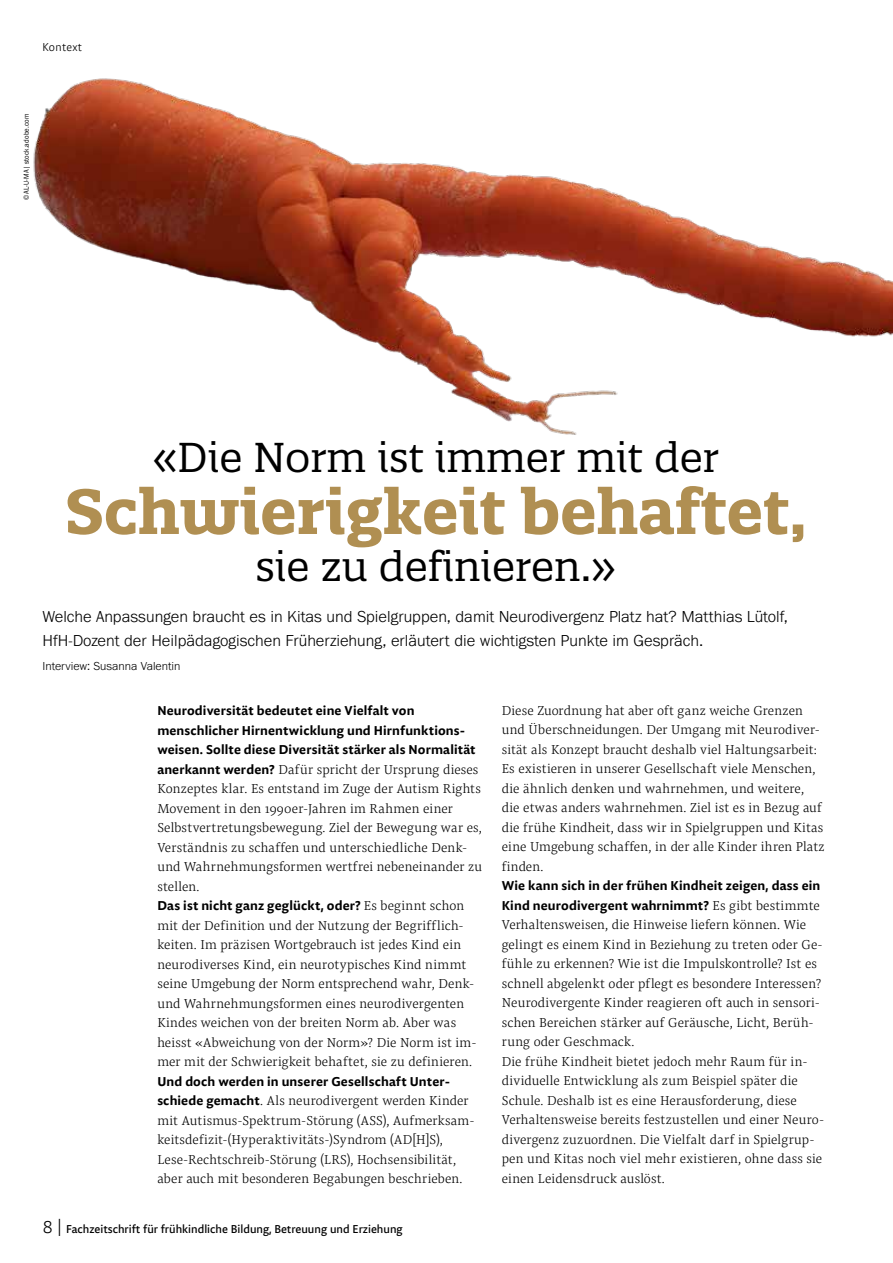
<style>
.page{position:relative;width:893px;height:1263px;background:#fff}
.page>*{position:absolute;margin:0;border:0;box-sizing:border-box;transform-origin:0 0}
.t1{font:700 61.8px "Quatro Slab";color:#b08f52}
.t2{font:40.5px "Quatro Slab";color:#000}
.t3{font:300 16.5px/24px "Franklin Gothic URW";color:#000}
.t4{font:300 13.5px/19.5px "Pensum Pro";letter-spacing:.01em;color:#000}
.t5{font:700 13.5px/19.5px "Pensum Sans";letter-spacing:.01em;color:#000}
.t6{font:12px "Pensum Sans";color:#000}
.t7{font:300 12px "Franklin Gothic URW";color:#000}
.t8{font:300 12px "Pensum Sans";letter-spacing:.025em;color:#000}
.t9{font:7.5px "Franklin Gothic URW Boo";letter-spacing:.02em;color:#000;scale:.9 1}
.s1{font-family:"Pensum Sans";font-weight:700}
.s2{font-family:"Pensum Pro";font-weight:300}
.s3{font-weight:300;font-size:18px}
</style>
<div class="page">
<img style="left:33px;top:78px;width:860px;height:357px">
<p class="t8" style="left:43px;top:39px;width:41px">Kontext</p>
<p class="t9" style="left:22px;top:200px;width:97px;rotate:-90deg">©AL-U-MA|stock.adobe.com</p>
<h2 class="t2" style="left:153px;top:432px;width:568px">«Die Norm ist immer mit der</h2>
<h1 class="t1" style="left:65px;top:472px;width:743px">Schwierigkeit behaftet,</h1>
<h2 class="t2" style="left:255px;top:541px;width:362px">sie zu definieren.»</h2>
<p class="t3" style="left:43px;top:604px;width:747px">Welche Anpassungen braucht es in Kitas und Spielgruppen, damit Neurodivergenz Platz hat? Matthias Lütolf,<br>HfH-Dozent der Heilpädagogischen Früherziehung, erläutert die wichtigsten Punkte im Gespräch.</p>
<p class="t7" style="left:43px;top:659px;width:140px">Interview: Susanna Valentin</p>
<p class="t5" style="left:157px;top:701px;width:320px">Neurodiversität bedeutet eine Vielfalt von menschlicher Hirnentwicklung und Hirnfunktions&shy;weisen. Sollte diese Diversität stärker als Normalität</p>
<p class="t4" style="left:157px;top:759px;width:326px"><span class="s1">anerkannt werden?</span> Dafür spricht der Ursprung dieses Konzeptes klar. Es entstand im Zuge der Autism Rights Movement in den 1990er-Jahren im Rahmen einer Selbstvertretungsbewegung. Ziel der Bewegung war es, Verständnis zu schaffen und unterschiedliche Denk&shy;und Wahrnehmungsformen wertfrei nebeneinander zu stellen.</p>
<p class="t5" style="left:157px;top:896px;width:308px">Das ist nicht ganz geglückt, oder? <span class="s2">Es beginnt schon</span></p>
<p class="t4" style="left:157px;top:915px;width:321px">mit der Definition und der Nutzung der Begrifflich&shy;keiten. Im präzisen Wortgebrauch ist jedes Kind ein neurodiverses Kind, ein neurotypisches Kind nimmt seine Umgebung der Norm entsprechend wahr, Denk&shy;und Wahrnehmungsformen eines neurodivergenten Kindes weichen von der breiten Norm ab. Aber was heisst «Abweichung von der Norm»? Die Norm ist im&shy;mer mit der Schwierigkeit behaftet, sie zu definieren.</p>
<p class="t5" style="left:157px;top:1071px;width:294px">Und doch werden in unserer Gesellschaft Unter-</p>
<p class="t4" style="left:157px;top:1091px;width:317px"><span class="s1">schiede gemacht</span>. Als neurodivergent werden Kinder mit Autismus-Spektrum-Störung (ASS), Aufmerksam&shy;keitsdefizit-(Hyperaktivitäts-)Syndrom (AD[H]S), Lese-Rechtschreib-Störung (LRS), Hochsensibilität, aber auch mit besonderen Begabungen beschrieben.</p>
<p class="t4" style="left:502px;top:700px;width:324px">Diese Zuordnung hat aber oft ganz weiche Grenzen und Überschneidungen. Der Umgang mit Neurodiver&shy;sität als Konzept braucht deshalb viel Haltungsarbeit:<br>Es existieren in unserer Gesellschaft viele Menschen, die ähnlich denken und wahrnehmen, und weitere, die etwas anders wahrnehmen. Ziel ist es in Bezug auf die frühe Kindheit, dass wir in Spielgruppen und Kitas eine Umgebung schaffen, in der alle Kinder ihren Platz finden.</p>
<p class="t5" style="left:502px;top:876px;width:320px">Wie kann sich in der frühen Kindheit zeigen, dass ein<br>Kind neurodivergent wahrnimmt? <span class="s2">Es gibt bestimmte</span></p>
<p class="t4" style="left:502px;top:915px;width:324px">Verhaltensweisen, die Hinweise liefern können. Wie gelingt es einem Kind in Beziehung zu treten oder Ge&shy;fühle zu erkennen? Wie ist die Impulskontrolle? Ist es schnell abgelenkt oder pflegt es besondere Interessen?<br>Neurodivergente Kinder reagieren oft auch in sensori&shy;schen Bereichen stärker auf Geräusche, Licht, Berüh&shy;rung oder Geschmack.<br>Die frühe Kindheit bietet jedoch mehr Raum für in&shy;dividuelle Entwicklung als zum Beispiel später die Schule. Deshalb ist es eine Herausforderung, diese Verhaltensweise bereits festzustellen und einer Neuro&shy;divergenz zuzuordnen. Die Vielfalt darf in Spielgrup&shy;pen und Kitas noch viel mehr existieren, ohne dass sie einen Leidensdruck auslöst.</p>
<p class="t6" style="left:43px;top:1221px;width:362px"><span class="s3">8 |</span> Fachzeitschrift für frühkindliche Bildung, Betreuung und Erziehung</p>
</div>
